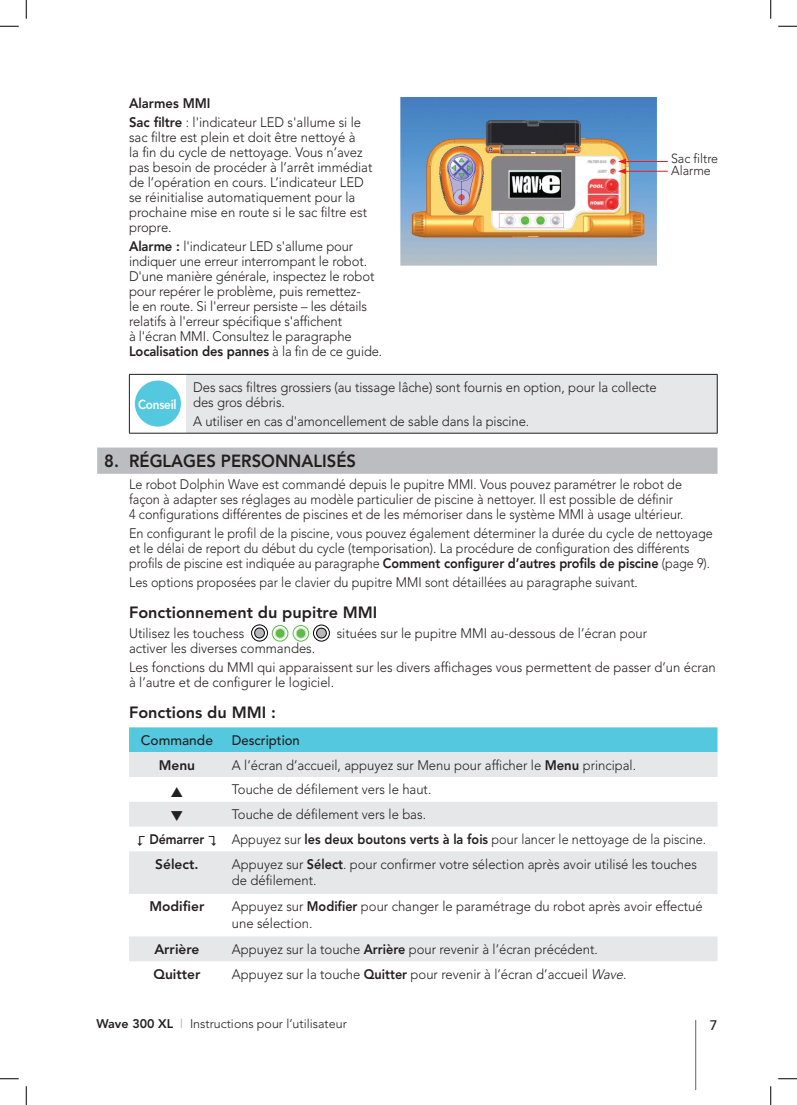
<style>
.page{position:relative;width:797px;height:1105px;background:#fff}
.page>*{position:absolute;margin:0;border:0;box-sizing:border-box;transform-origin:0 0}
.t1{font:800 17.5px "Avenir LT";color:#231f20;scale:.95 1}
.t2{font:800 16.25px "Avenir LT";color:#231f20}
.t3{font:800 16.25px "Avenir";color:#231f20}
.t4{font:300 13.75px/15px "Avenir LT";color:#231f20;scale:.95 1}
.t5{font:300 13.75px/15px "Avenir LT";color:#231f20;scale:.92 1}
.t6{font:800 13.75px "Avenir";color:#231f20}
.t7{font:500 13.75px "Avenir LT";color:#231f20;scale:.95 1}
.t8{font:500 13.75px "Avenir LT";color:#231f20}
.t9{font:800 13.75px "Avenir";color:#231f20;scale:.9 1}
.t10{font:300 13px/11.2px "Avenir LT";color:#231f20;scale:.95 1}
.t11{font:800 13px "Avenir";letter-spacing:-.02em;color:#fff;scale:.9 1}
.t12{font:300 12.5px "Avenir LT";color:#231f20}
.s1{font-weight:800}
.s2{font-family:"Avenir";font-weight:800}
.s3{font-style:italic}
.s4{font-weight:400;color:#a8a9ad}
</style>
<div class="page">
<hr style="left:695px;top:1020px;width:1px;height:69px;background:#808285">
<div style="left:97px;top:448px;width:620px;height:26px;background:#bcbdc0"></div>
<div style="left:186px;top:374px;width:531px;height:59px;background:#e6e7e9"></div>
<hr style="left:186px;top:374px;width:531px;height:1px;background:#231f20">
<hr style="left:717px;top:375px;width:1px;height:58px;background:#231f20">
<hr style="left:186px;top:433px;width:531px;height:1px;background:#231f20">
<hr style="left:129px;top:374px;width:57px;height:1px;background:#231f20">
<hr style="left:129px;top:375px;width:1px;height:58px;background:#231f20">
<hr style="left:129px;top:433px;width:57px;height:1px;background:#231f20">
<svg style="left:251px;top:625px;width:16px;height:16px"></svg>
<svg style="left:254px;top:627px;width:11px;height:12px"></svg>
<svg style="left:272px;top:625px;width:37px;height:17px"></svg>
<svg style="left:313px;top:625px;width:16px;height:16px"></svg>
<svg style="left:316px;top:627px;width:11px;height:12px"></svg>
<div style="left:129px;top:727px;width:588px;height:25px;background:#54c8df"></div>
<svg style="left:129px;top:752px;width:588px;height:209px;fill:#e6e7e9"></svg>
<img style="left:401px;top:97px;width:256px;height:169px">
<hr style="left:624px;top:161px;width:44px;height:1px;background:#ee1d23">
<hr style="left:624px;top:171px;width:44px;height:1px;background:#ee1d23">
<svg style="left:618px;top:159px;width:8px;height:15px"></svg>
<div style="left:135px;top:380px;width:46px;height:47px;background:#54c8df;border-radius:50%"></div>
<svg style="left:0;top:25px;width:19px;height:2px"></svg>
<svg style="left:778px;top:25px;width:19px;height:2px"></svg>
<svg style="left:0;top:1078px;width:19px;height:1px"></svg>
<svg style="left:778px;top:1078px;width:19px;height:1px"></svg>
<svg style="left:25px;top:0;width:2px;height:19px"></svg>
<svg style="left:25px;top:1086px;width:2px;height:19px"></svg>
<svg style="left:770px;top:0;width:1px;height:19px"></svg>
<svg style="left:770px;top:1086px;width:1px;height:19px"></svg>
<svg style="left:171px;top:786px;width:12px;height:10px"></svg>
<svg style="left:137px;top:836px;width:8px;height:10px"></svg>
<svg style="left:209px;top:836px;width:7px;height:10px"></svg>
<svg style="left:171px;top:811px;width:12px;height:10px"></svg>
<p class="t4" style="left:129px;top:93px;width:246px;line-height:19.2px"><span class="s1">Alarmes MMI<br></span><span class="s2">Sac filtre</span> : l'indicateur LED s'allume si le</p>
<p class="t4" style="left:129px;top:130px;width:258px">sac filtre est plein et doit être nettoyé à<br>la fin du cycle de nettoyage. Vous n’avez pas besoin de procéder à l’arrêt immédiat de l’opération en cours. L’indicateur LED se réinitialise automatiquement pour la prochaine mise en route si le sac filtre est propre.</p>
<p class="t4" style="left:129px;top:239px;width:268px"><span class="s2">Alarme :</span> l'indicateur LED s'allume pour indiquer une erreur interrompant le robot.<br>D'une manière générale, inspectez le robot pour repérer le problème, puis remettez-<br>le en route. Si l'erreur persiste – les détails relatifs à l'erreur spécifique s'affichent<br>à l'écran MMI. Consultez le paragraphe <span class="s1">Localisation des pannes</span> à la fin de ce guide.</p>
<p class="t4" style="left:193px;top:380px;width:489px">Des sacs filtres grossiers (au tissage lâche) sont fournis en option, pour la collecte des gros débris.</p>
<p class="t4" style="left:193px;top:414px;width:355px">A utiliser en cas d'amoncellement de sable dans la piscine.</p>
<p class="t1" style="left:104px;top:450px;width:266px">8. Réglages personnalisés</p>
<p class="t5" style="left:129px;top:477px;width:604px">Le robot Dolphin Wave est commandé depuis le pupitre MMI. Vous pouvez paramétrer le robot de façon à adapter ses réglages au modèle particulier de piscine à nettoyer. Il est possible de définir<br>4 configurations différentes de piscines et de les mémoriser dans le système MMI à usage ultérieur.</p>
<p class="t5" style="left:129px;top:526px;width:636px">En configurant le profil de la piscine, vous pouvez également déterminer la durée du cycle de nettoyage et le délai de report du début du cycle (temporisation). La procédure de configuration des différents profils de piscine est indiquée au paragraphe <span class="s1">Comment configurer d’autres profils de piscine</span> (page 9).</p>
<p class="t5" style="left:129px;top:575px;width:554px">Les options proposées par le clavier du pupitre MMI sont détaillées au paragraphe suivant.</p>
<p class="t2" style="left:129px;top:603px;width:226px">Fonctionnement du pupitre MMI</p>
<p class="t4" style="left:129px;top:625px;width:123px">Utilisez les touchess</p>
<p class="t4" style="left:337px;top:625px;width:328px">situées sur le pupitre MMI au-dessous de l’écran pour</p>
<p class="t4" style="left:129px;top:638px;width:619px;line-height:19.2px">activer les diverses commandes.<br>Les fonctions du MMI qui apparaissent sur les divers affichages vous permettent de passer d’un écran</p>
<p class="t4" style="left:129px;top:675px;width:217px">à l’autre et de configurer le logiciel.</p>
<p class="t3" style="left:129px;top:703px;width:148px">Fonctions du MMI :</p>
<p class="t8" style="left:141px;top:732px;width:74px">Commande</p>
<p class="t7" style="left:232px;top:732px;width:73px">Description</p>
<p class="t6" style="left:159px;top:757px;width:38px">Menu</p>
<p class="t4" style="left:232px;top:753px;width:427px;line-height:24.8px">A l’écran d’accueil, appuyez sur Menu pour afficher le <span class="s1">Menu</span> principal.<br>Touche de défilement vers le haut.</p>
<p class="t4" style="left:232px;top:807px;width:206px">Touche de défilement vers le bas.</p>
<p class="t9" style="left:150px;top:831px;width:62px">Démarrer</p>
<p class="t5" style="left:232px;top:832px;width:517px">Appuyez sur <span class="s1">les deux boutons verts à la fois</span> pour lancer le nettoyage de la piscine.</p>
<p class="t6" style="left:155px;top:856px;width:45px">Sélect.</p>
<p class="t4" style="left:232px;top:856px;width:491px;line-height:16.2px">Appuyez sur <span class="s1">Sélect</span>. pour confirmer votre sélection après avoir utilisé les touches de défilement.</p>
<p class="t6" style="left:149px;top:898px;width:57px">Modifier</p>
<p class="t4" style="left:232px;top:898px;width:497px;line-height:16.2px">Appuyez sur <span class="s1">Modifier</span> pour changer le paramétrage du robot après avoir effectué une sélection.</p>
<p class="t6" style="left:154px;top:941px;width:47px">Arrière</p>
<p class="t4" style="left:232px;top:942px;width:387px">Appuyez sur la touche <span class="s1">Arrière</span> pour revenir à l’écran précédent.</p>
<p class="t6" style="left:153px;top:966px;width:49px">Quitter</p>
<p class="t4" style="left:232px;top:966px;width:417px">Appuyez sur la touche <span class="s1">Quitter</span> pour revenir à l’écran d’accueil <span class="s3">Wave</span>.</p>
<p class="t10" style="left:671px;top:153px;width:51px">Sac filtre<br>Alarme</p>
<p class="t11" style="left:138px;top:396px;width:44px">Conseil</p>
<p class="t12" style="left:96px;top:1016px;width:252px"><span class="s1">Wave 300 XL</span> <span class="s4">|</span> Instructions pour l’utilisateur</p>
<p class="t8" style="left:710px;top:1018px;width:9px">7</p>
</div>
